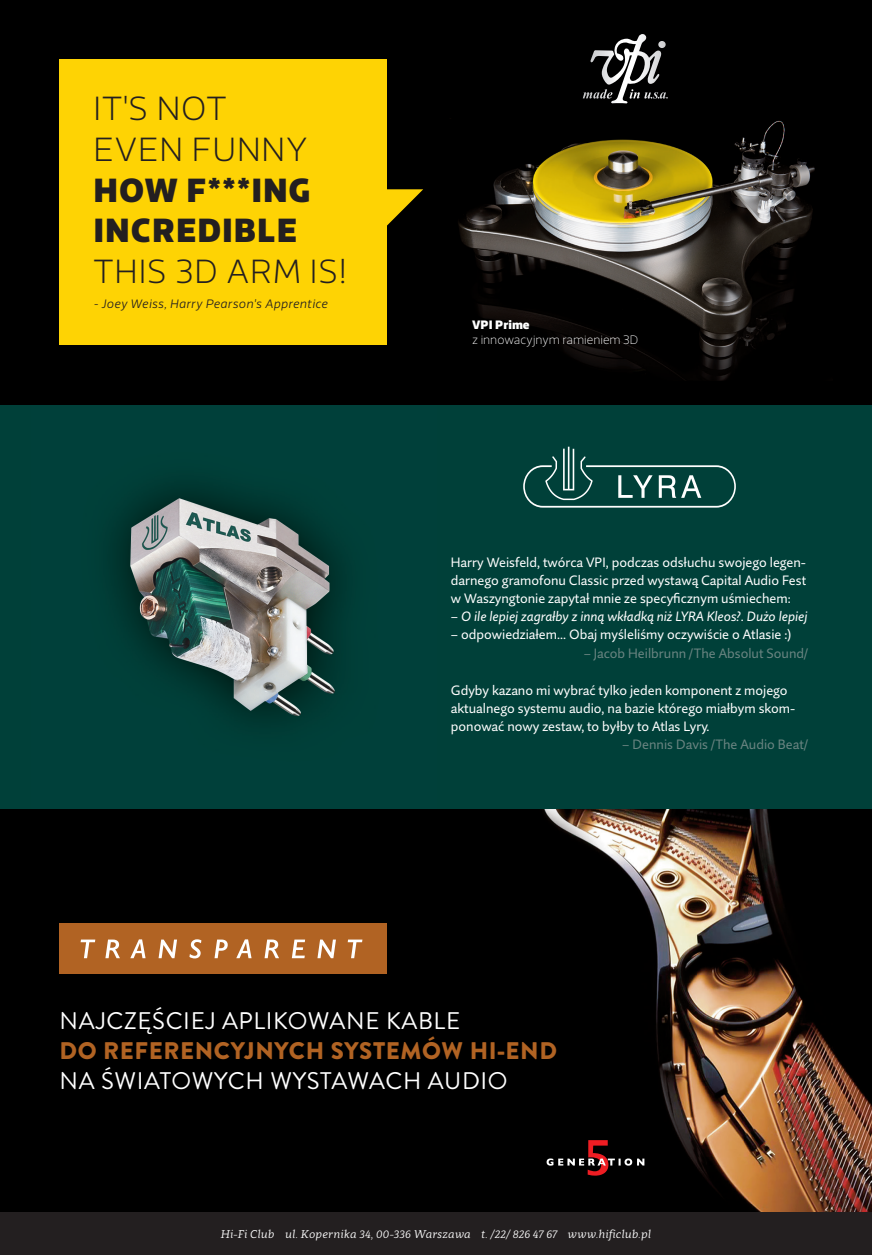
<style>
.page{position:relative;width:872px;height:1255px;background:#fff}
.page>*{position:absolute;margin:0;border:0;box-sizing:border-box;transform-origin:0 0}
.t1{font:200 33px/40.5px "Riona Sans";letter-spacing:.025em;color:#231f20}
.t2{font:24px/30px "Brandon Grotesque";letter-spacing:.025em;color:#fff}
.t3{font:13.5px/18px "Quire Sans Pro";color:#fff;text-align:justify}
.t4{font:13.5px "Quire Sans Pro";color:#6a8481}
.t5{font:italic 13.5px "Quire Sans Pro";color:#fff}
.t6{font:italic 300 12px "Riona Sans";letter-spacing:.03em;color:#231f20}
.t7{font:100 12px/14.4px "Riona Sans";color:#fff}
.t8{font:italic 11.25px "Clavo";letter-spacing:.015em;color:#fff}
.s1{font-weight:900}
.s2{font-style:normal}
.s3{font-weight:900;color:#b16323}
</style>
<div class="page">
<img style="left:0;top:808px;width:872px;height:404px">
<div style="left:0;top:404px;width:872px;height:404px;background:#004039"></div>
<img style="left:32px;top:404px;width:404px;height:315px">
<div style="left:0;top:1212px;width:872px;height:42px;background:#231f20"></div>
<svg style="left:546px;top:1140px;width:98px;height:35px;background:#2e1819"></svg>
<div style="left:0;top:0;width:872px;height:404px;background:#000"></div>
<img style="left:458px;top:92px;width:357px;height:289px">
<div style="left:60px;top:60px;width:327px;height:284px;background:#fed304"></div>
<svg style="left:387px;top:189px;width:36px;height:37px"></svg>
<div style="left:60px;top:923px;width:327px;height:50px;background:#b16323"></div>
<svg style="left:81px;top:939px;width:281px;height:19px"></svg>
<svg style="left:590px;top:34px;width:75px;height:70px"></svg>
<svg style="left:523px;top:446px;width:213px;height:61px"></svg>
<p class="t1" style="left:94px;top:89px;width:255px">IT'S NOT<br>EVEN FUNNY<br><span class="s1">HOW F***ING<br>INCREDIBLE<br></span>THIS 3D ARM IS!</p>
<p class="t6" style="left:94px;top:296px;width:236px">- Joey Weiss, Harry Pearson's Apprentice</p>
<p class="t7" style="left:472px;top:318px;width:168px"><span class="s1">VPI Prime<br></span>z innowacyjnym ramieniem 3D</p>
<p class="t3" style="left:451px;top:553px;width:357px">Harry Weisfeld, twórca VPI, podczas odsłuchu swojego legen&shy;darnego gramofonu Classic przed wystawą Capital Audio Fest w Waszyngtonie zapytał mnie ze specyficznym uśmiechem:</p>
<p class="t5" style="left:451px;top:608px;width:358px"><span class="s2">–</span> O ile lepiej zagrałby z inną wkładką niż LYRA Kleos?<span class="s2">.</span> Dużo lepiej</p>
<p class="t3" style="left:451px;top:625px;width:342px">– odpowiedziałem... Obaj myśleliśmy oczywiście o Atlasie :)</p>
<p class="t4" style="left:583px;top:644px;width:226px">– Jacob Heilbrunn /The Absolut Sound/</p>
<p class="t3" style="left:451px;top:681px;width:346px;text-align:left">Gdyby kazano mi wybrać tylko jeden komponent z mojego aktualnego systemu audio, na bazie którego miałbym skom&shy;ponować nowy zestaw, to byłby to Atlas Lyry.</p>
<p class="t4" style="left:622px;top:736px;width:187px">– Dennis Davis /The Audio Beat/</p>
<p class="t2" style="left:60px;top:1006px;width:499px">NAJCZĘŚCIEJ APLIKOWANE KABLE<br><span class="s3">DO REFERENCYJNYCH SYSTEMÓW HI-END<br></span>NA ŚWIATOWYCH WYSTAWACH AUDIO</p>
<p class="t8" style="left:221px;top:1226px;width:432px">Hi-Fi Club ul. Kopernika 34, 00-336 Warszawa t. /22/ 826 47 67 www.hificlub.pl</p>
</div>
